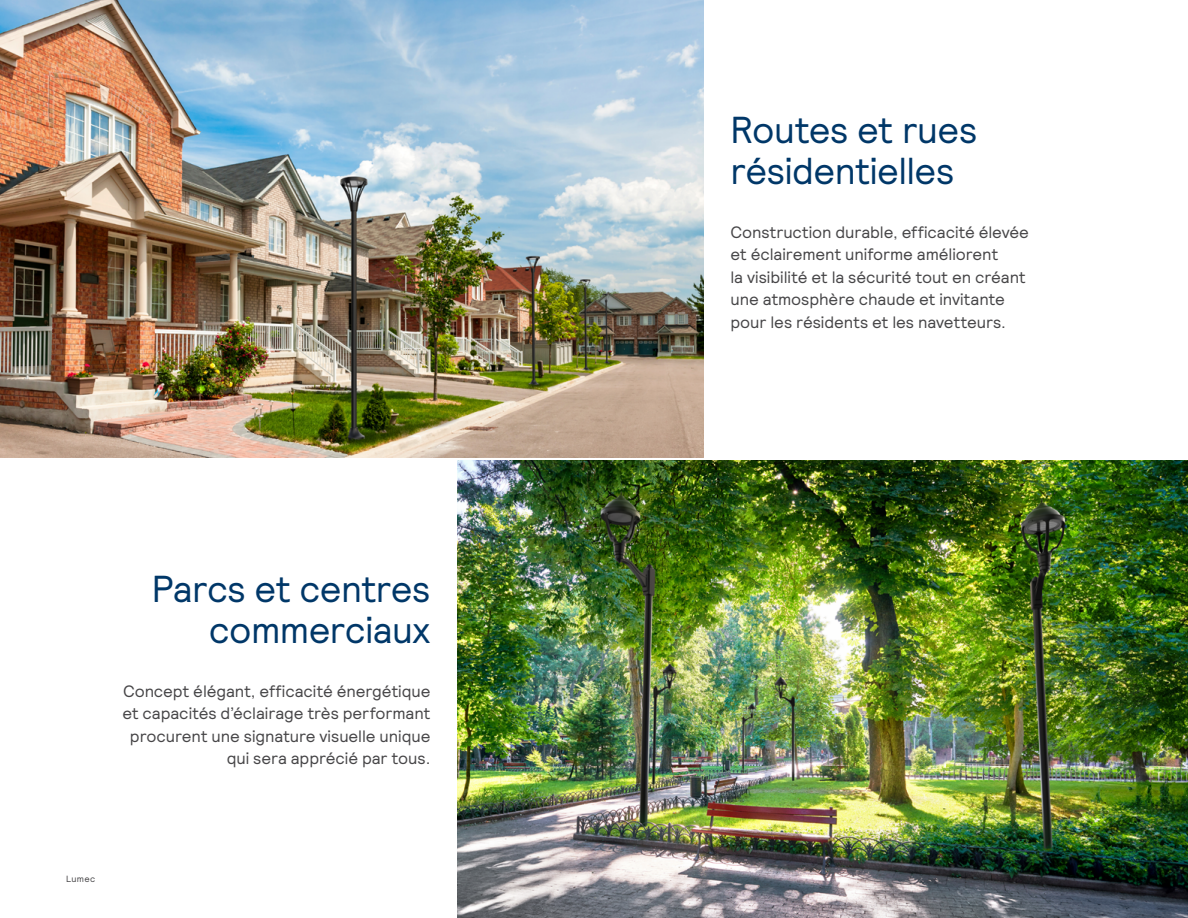
<style>
.page{position:relative;width:1188px;height:918px;background:#fff}
.page>*{position:absolute;margin:0;border:0;box-sizing:border-box;transform-origin:0 0}
.t1{font:37.5px/40.5px "Signify Relative";letter-spacing:-.015em;color:#003768}
.t2{font:16.5px/22.5px "Signify Relative";letter-spacing:-.005em;color:#464547}
.t3{font:9px "Signify Relative";letter-spacing:.035em;color:#464547}
</style>
<div class="page">
<img style="left:0;top:0;width:704px;height:458px">
<img style="left:458px;top:460px;width:730px;height:458px">
<h1 class="t1" style="left:152px;top:568px;width:280px;text-align:right">Parcs et centres commerciaux</h1>
<p class="t2" style="left:122px;top:679px;width:310px;text-align:right">Concept élégant, efficacité énergétique et capacités d’éclairage très performant procurent une signature visuelle unique qui sera apprécié par tous.</p>
<p class="t3" style="left:66px;top:873px;width:31px">Lumec</p>
<h1 class="t1" style="left:730px;top:109px;width:248px">Routes et rues résidentielles</h1>
<p class="t2" style="left:730px;top:220px;width:300px">Construction durable, efficacité élevée et éclairement uniforme améliorent<br>la visibilité et la sécurité tout en créant une atmosphère chaude et invitante pour les résidents et les navetteurs.</p>
</div>
